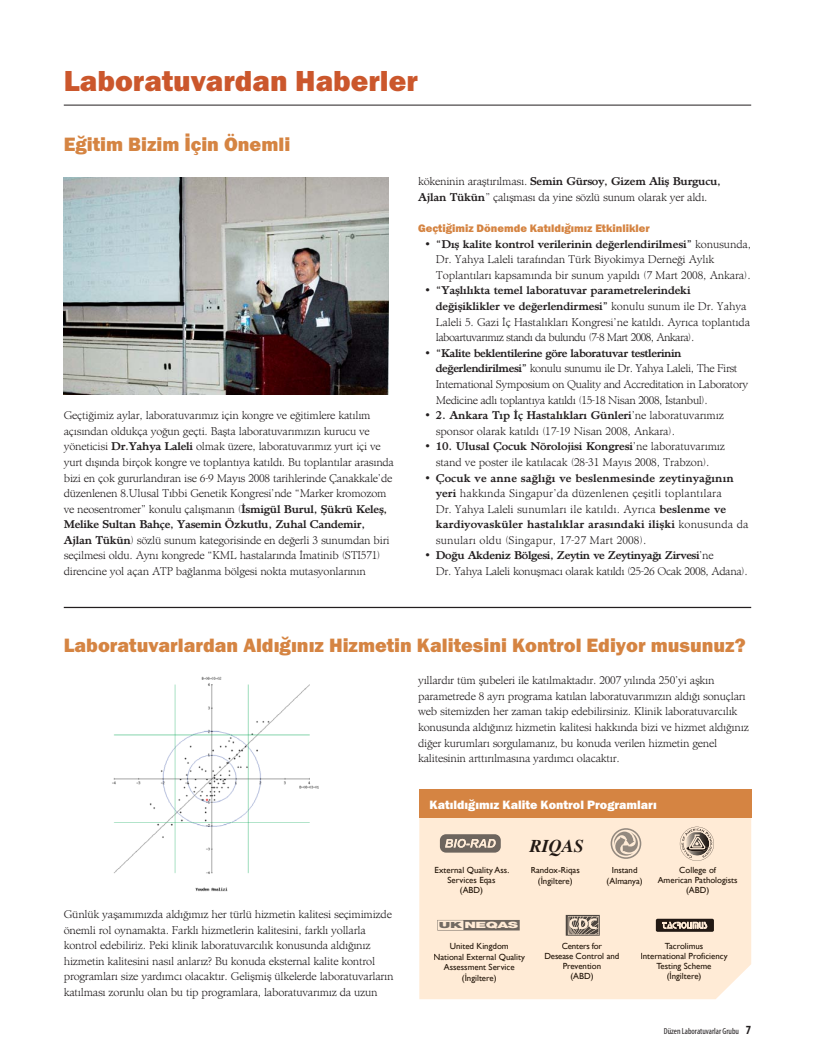
<style>
.page{position:relative;width:815px;height:1063px;background:#fff}
.page>*{position:absolute;margin:0;border:0;box-sizing:border-box;transform-origin:0 0}
.t1{font:800 30px "Franklin Gothic";color:#cb572c}
.t2{font:800 20px "Franklin Gothic";color:#d58442}
.t3{font:italic 700 18px "Times";color:#221914}
.t4{font:800 12.5px "Franklin Gothic";color:#fff}
.t5{font:11.25px/15.6px "Admine";letter-spacing:-.02em;color:#231f20}
.t6{font:700 11.25px/15.6px "Administ";letter-spacing:-.01em;color:#231f20}
.t7{font:11.25px/15.6px "Admine";letter-spacing:.01em;color:#231f20}
.t8{font:700 11.25px "Administ";letter-spacing:.01em;color:#231f20}
.t9{font:700 11.25px "Administ";letter-spacing:-.035em;color:#231f20}
.t10{font:700 11.25px "Administ";letter-spacing:-.03em;color:#231f20}
.t11{font:800 11.25px "Franklin Gothic";color:#d58442}
.t12{font:8.88px/10px "Gill Sans";color:#211408;text-align:center}
.t13{font:8.88px/10px "Gill Sans";letter-spacing:-.02em;color:#211408;text-align:center}
.t14{font:condensed 8.75px "Myriad Pro";color:#231f20}
.t15{font:900 8.75px "Helvetica Neue";letter-spacing:-.04em;color:#ffebd6;scale:1.76 1}
.s1{font-family:"Administ";font-weight:700}
.s2{font-family:"Admine";font-weight:400}
.s3{color:#736b63}
.s4{font-weight:700;font-size:12.5px}
</style>
<div class="page">
<img style="left:64px;top:177px;width:325px;height:218px">
<img style="left:112px;top:677px;width:207px;height:215px">
<hr style="left:64px;top:105px;width:687px;height:1px;background:#231f20">
<hr style="left:64px;top:607px;width:687px;height:1px;background:#231f20">
<div style="left:419px;top:817px;width:332px;height:182px;background:#ffebd6"></div>
<svg style="left:440px;top:834px;width:61px;height:19px"></svg>
<div style="left:435px;top:867px;width:74px;height:8px;background:#ffebd6"></div>
<div style="left:448px;top:877px;width:47px;height:8px;background:#ffebd6"></div>
<div style="left:460px;top:887px;width:23px;height:8px;background:#ffebd6"></div>
<div style="left:529px;top:839px;width:54px;height:16px;background:#ffebd6"></div>
<div style="left:531px;top:867px;width:48px;height:8px;background:#ffebd6"></div>
<div style="left:538px;top:876px;width:34px;height:10px;background:#ffebd6"></div>
<svg style="left:611px;top:828px;width:30px;height:31px"></svg>
<div style="left:612px;top:867px;width:25px;height:6px;background:#ffebd6"></div>
<div style="left:607px;top:878px;width:35px;height:8px;background:#ffebd6"></div>
<svg style="left:437px;top:920px;width:83px;height:10px"></svg>
<div style="left:440px;top:922px;width:22px;height:6px;background:#ffebd6"></div>
<div style="left:450px;top:943px;width:59px;height:8px;background:#ffebd6"></div>
<div style="left:434px;top:953px;width:91px;height:9px;background:#ffebd6"></div>
<div style="left:444px;top:964px;width:70px;height:6px;background:#ffebd6"></div>
<div style="left:462px;top:973px;width:34px;height:10px;background:#ffebd6"></div>
<svg style="left:680px;top:827px;width:34px;height:34px"></svg>
<div style="left:680px;top:867px;width:37px;height:8px;background:#ffebd6"></div>
<div style="left:658px;top:877px;width:79px;height:8px;background:#ffebd6"></div>
<div style="left:687px;top:887px;width:22px;height:8px;background:#ffebd6"></div>
<svg style="left:566px;top:915px;width:34px;height:21px"></svg>
<div style="left:562px;top:943px;width:40px;height:6px;background:#ffebd6"></div>
<div style="left:545px;top:953px;width:74px;height:6px;background:#ffebd6"></div>
<div style="left:563px;top:963px;width:38px;height:6px;background:#ffebd6"></div>
<div style="left:571px;top:973px;width:22px;height:8px;background:#ffebd6"></div>
<svg style="left:656px;top:919px;width:58px;height:13px"></svg>
<div style="left:665px;top:943px;width:38px;height:6px;background:#ffebd6"></div>
<div style="left:641px;top:953px;width:87px;height:8px;background:#ffebd6"></div>
<div style="left:657px;top:963px;width:54px;height:8px;background:#ffebd6"></div>
<div style="left:667px;top:971px;width:34px;height:10px;background:#ffebd6"></div>
<div style="left:419px;top:789px;width:332px;height:28px;background:#d58442"></div>
<h1 class="t1" style="left:64px;top:71px;width:356px">Laboratuvardan Haberler</h1>
<h2 class="t2" style="left:64px;top:137px;width:228px">Eğitim Bizim İçin Önemli</h2>
<p class="t5" style="left:64px;top:409px;width:332px">Geçtiğimiz aylar, laboratuvarımız için kongre ve eğitimlere katılım açısından oldukça yoğun geçti. Başta laboratuvarımızın kurucu ve yöneticisi <span class="s1">Dr.Yahya Laleli</span> olmak üzere, laboratuvarımız yurt içi ve yurt dışında birçok kongre ve toplantıya katıldı. Bu toplantılar arasında bizi en çok gururlandıran ise 6-9 Mayıs 2008 tarihlerinde Çanakkale’de düzenlenen 8.Ulusal Tıbbi Genetik Kongresi’nde “Marker kromozom ve neosentromer” konulu çalışmanın (<span class="s1">İsmigül Burul, Şükrü Keleş,</span></p>
<p class="t6" style="left:64px;top:518px;width:303px">Melike Sultan Bahçe, Yasemin Özkutlu, Zuhal Candemir,</p>
<p class="t5" style="left:64px;top:533px;width:327px"><span class="s1">Ajlan Tükün</span>) sözlü sunum kategorisinde en değerli 3 sunumdan biri seçilmesi oldu. Aynı kongrede “KML hastalarında İmatinib (STI571) direncine yol açan ATP bağlanma bölgesi nokta mutasyonlarının</p>
<p class="t6" style="left:418px;top:175px;width:304px"><span class="s2">kökeninin araştırılması.</span> Semin Gürsoy, Gizem Aliş Burgucu,</p>
<p class="t5" style="left:418px;top:190px;width:291px"><span class="s1">Ajlan Tükün</span>” çalışması da yine sözlü sunum olarak yer aldı.</p>
<p class="t11" style="left:418px;top:224px;width:233px">Geçtiğimiz Dönemde Katıldığımız Etkinlikler</p>
<p class="t6" style="left:425px;top:237px;width:327px">• “Dış kalite kontrol verilerinin değerlendirilmesi” <span class="s2">konusunda,</span></p>
<p class="t5" style="left:436px;top:253px;width:316px">Dr. Yahya Laleli tarafından Türk Biyokimya Derneği Aylık<br>Toplantıları kapsamında bir sunum yapıldı (7 Mart 2008, Ankara).</p>
<p class="t6" style="left:436px;top:284px;width:312px;text-indent:-11px">• “Yaşlılıkta temel laboratuvar parametrelerindeki değişiklikler ve değerlendirmesi” <span class="s2">konulu sunum ile Dr. Yahya</span></p>
<p class="t5" style="left:436px;top:315px;width:316px">Laleli 5. Gazi İç Hastalıkları Kongresi’ne katıldı. Ayrıca toplantıda laboartuvarımız standı da bulundu (7-8 Mart 2008, Ankara).</p>
<p class="t9" style="left:425px;top:349px;width:258px">• “Kalite beklentilerine göre laboratuvar testlerinin</p>
<p class="t5" style="left:436px;top:362px;width:314px"><span class="s1">değerlendirilmesi”</span> konulu sunumu ile Dr. Yahya Laleli, The First<br>International Symposium on Quality and Accreditation in Laboratory<br>Medicine adlı toplantıya katıldı (15-18 Nisan 2008, İstanbul).</p>
<p class="t6" style="left:425px;top:409px;width:300px">• 2. Ankara Tıp İç Hastalıkları Günleri<span class="s2">’ne laboratuvarımız</span></p>
<p class="t5" style="left:436px;top:424px;width:241px">sponsor olarak katıldı (17-19 Nisan 2008, Ankara).</p>
<p class="t6" style="left:425px;top:440px;width:301px">• 10. Ulusal Çocuk Nörolojisi Kongresi<span class="s2">’ne laboratuvarımız</span></p>
<p class="t5" style="left:436px;top:455px;width:275px">stand ve poster ile katılacak (28-31 Mayıs 2008, Trabzon).</p>
<p class="t8" style="left:425px;top:473px;width:310px">• Çocuk ve anne sağlığı ve beslenmesinde zeytinyağının</p>
<p class="t7" style="left:436px;top:487px;width:292px"><span class="s1">yeri</span> hakkında Singapur’da düzenlenen çeşitli toplantılara<br>Dr. Yahya Laleli sunumları ile katıldı. Ayrıca <span class="s1">beslenme ve</span></p>
<p class="t8" style="left:436px;top:520px;width:314px">kardiyovasküler hastalıklar arasındaki ilişki <span class="s2">konusunda da</span></p>
<p class="t7" style="left:436px;top:533px;width:212px">sunuları oldu (Singapur, 17-27 Mart 2008).</p>
<p class="t10" style="left:425px;top:551px;width:290px">• Doğu Akdeniz Bölgesi, Zeytin ve Zeytinyağı Zirvesi<span class="s2">’ne</span></p>
<p class="t5" style="left:436px;top:565px;width:314px">Dr. Yahya Laleli konuşmacı olarak katıldı (25-26 Ocak 2008, Adana).</p>
<h2 class="t2" style="left:64px;top:638px;width:683px">Laboratuvarlardan Aldığınız Hizmetin Kalitesini Kontrol Ediyor musunuz?</h2>
<p class="t5" style="left:418px;top:674px;width:332px">yıllardır tüm şubeleri ile katılmaktadır. 2007 yılında 250’yi aşkın parametrede 8 ayrı programa katılan laboratuvarımızın aldığı sonuçları web sitemizden her zaman takip edebilirsiniz. Klinik laboratuvarcılık konusunda aldığınız hizmetin kalitesi hakkında bizi ve hizmet aldığınız diğer kurumları sorgulamanız, bu konuda verilen hizmetin genel kalitesinin arttırılmasına yardımcı olacaktır.</p>
<p class="t4" style="left:430px;top:800px;width:229px">Katıldığımız Kalite Kontrol Programları</p>
<p class="t5" style="left:64px;top:908px;width:331px">Günlük yaşamımızda aldığımız her türlü hizmetin kalitesi seçimimizde önemli rol oynamakta. Farklı hizmetlerin kalitesini, farklı yollarla kontrol edebiliriz. Peki klinik laboratuvarcılık konusunda aldığınız hizmetin kalitesini nasıl anlarız? Bu konuda eksternal kalite kontrol programları size yardımcı olacaktır. Gelişmiş ülkelerde laboratuvarların katılması zorunlu olan bu tip programlara, laboratuvarımız da uzun</p>
<p class="t12" style="left:435px;top:865px;width:76px">External Quality Ass.<br>Services Eqas<br>(ABD)</p>
<h3 class="t3" style="left:530px;top:838px;width:55px">RIQAS</h3>
<p class="t12" style="left:531px;top:865px;width:51px;line-height:10.6px">Randox-Riqas (İngiltere)</p>
<p class="t12" style="left:607px;top:865px;width:38px;line-height:10.6px">Instand (Almanya)</p>
<p class="t12" style="left:658px;top:865px;width:81px">College of<br>American Pathologists (ABD)</p>
<p class="t15" style="left:439px;top:922px;width:47px"><span class="s3">UK</span> NEQAS</p>
<p class="t12" style="left:433px;top:941px;width:93px;line-height:10.6px">United Kingdom<br>National External Quality<br>Assessment Service (İngiltere)</p>
<p class="t13" style="left:544px;top:941px;width:76px">Centers for<br>Desease Control and<br>Prevention<br>(ABD)</p>
<p class="t12" style="left:641px;top:941px;width:89px">Ta crolimus<br>International Proficiency<br>Testing Scheme (İngiltere)</p>
<p class="t14" style="left:664px;top:1028px;width:89px">Düzen Laboratuvarlar Grubu <span class="s4">7</span></p>
</div>
